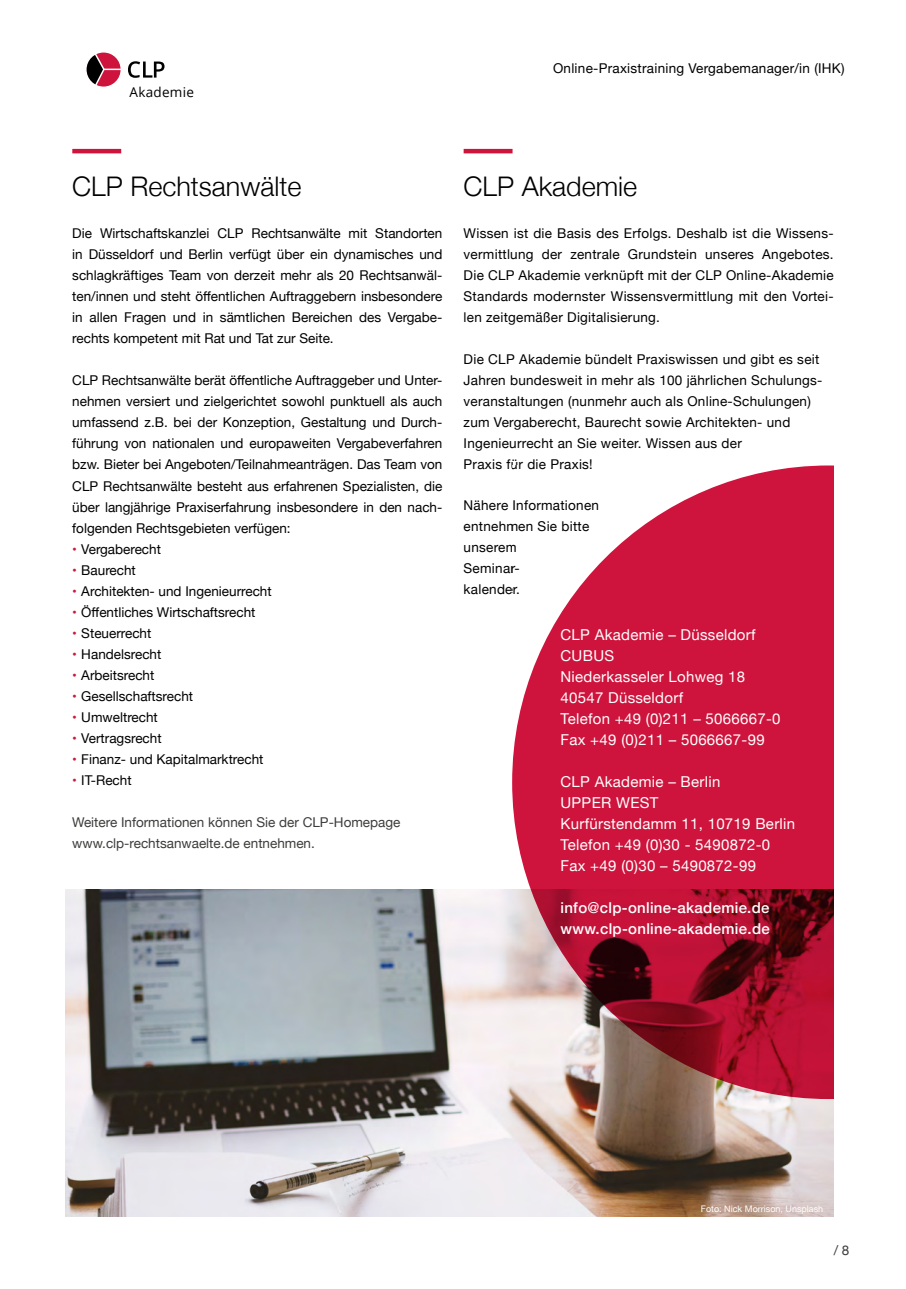
<style>
.page{position:relative;width:906px;height:1289px;background:#fff}
.page>*{position:absolute;margin:0;border:0;box-sizing:border-box;transform-origin:0 0}
.t1{font:300 27px "Helvetica Neue";color:#000}
.t2{font:15px/21px "Helvetica Neue";letter-spacing:.02em;color:#fff}
.t3{font:500 15px/21px "Helvetica Neue";letter-spacing:.02em;color:#fff}
.t4{font:13.5px/21px "Helvetica Neue";letter-spacing:.02em;color:#000;text-align:justify}
.t5{font:13.5px "Helvetica Neue";color:#000}
.t6{font:13.5px/21px "Helvetica Neue";color:#3c3c3b}
.t7{font:13.5px "Open Sans";letter-spacing:.02em;color:#000}
.t8{font:9px "Helvetica Neue";color:#fff}
.s1{color:#cd183d}
</style>
<div class="page">
<svg style="left:128px;top:61px;width:36px;height:17px"></svg>
<div style="left:85px;top:51px;width:37px;height:37px;border:2px solid #fff;border-radius:50%"></div>
<svg style="left:86px;top:52px;width:35px;height:36px"></svg>
<hr style="left:72px;top:149px;width:49px;height:4px;background:#ce143c">
<hr style="left:463px;top:149px;width:49px;height:4px;background:#ce143c">
<img style="left:66px;top:889px;width:767px;height:327px">
<svg style="left:512px;top:465px;width:321px;height:633px;background:#c53c58"></svg>
<p class="t7" style="left:130px;top:83px;width:66px">Akademie</p>
<p class="t4" style="left:553px;top:58px;width:293px">Online-Praxistraining Vergabemanager/in (IHK)</p>
<h1 class="t1" style="left:72px;top:165px;width:231px">CLP Rechtsanwälte</h1>
<p class="t4" style="left:72px;top:224px;width:371px">Die Wirtschaftskanzlei CLP Rechtsanwälte mit Standorten in Düsseldorf und Berlin verfügt über ein dynamisches und schlagkräftiges Team von derzeit mehr als 20 Rechtsanwäl&shy;ten/innen und steht öffentlichen Auftraggebern insbesondere in allen Fragen und in sämtlichen Bereichen des Vergabe&shy;rechts kompetent mit Rat und Tat zur Seite.</p>
<p class="t4" style="left:72px;top:371px;width:371px">CLP Rechtsanwälte berät öffentliche Auftraggeber und Unter&shy;nehmen versiert und zielgerichtet sowohl punktuell als auch umfassend z.B. bei der Konzeption, Gestaltung und Durch&shy;führung von nationalen und europaweiten Vergabeverfahren bzw. Bieter bei Angeboten/Teilnahmeanträgen. Das Team von CLP Rechtsanwälte besteht aus erfahrenen Spezialisten, die über langjährige Praxiserfahrung insbesondere in den nach&shy;folgenden Rechtsgebieten verfügen:</p>
<p class="t5" style="left:72px;top:539px;width:90px"><span class="s1">•</span> Vergaberecht</p>
<p class="t5" style="left:72px;top:560px;width:65px"><span class="s1">•</span> Baurecht</p>
<p class="t5" style="left:72px;top:581px;width:201px"><span class="s1">•</span> Architekten- und Ingenieurrecht</p>
<p class="t5" style="left:72px;top:602px;width:185px"><span class="s1">•</span> Öffentliches Wirtschaftsrecht</p>
<p class="t5" style="left:72px;top:623px;width:81px"><span class="s1">•</span> Steuerrecht</p>
<p class="t5" style="left:72px;top:644px;width:91px"><span class="s1">•</span> Handelsrecht</p>
<p class="t5" style="left:72px;top:665px;width:84px"><span class="s1">•</span> Arbeitsrecht</p>
<p class="t5" style="left:72px;top:686px;width:122px"><span class="s1">•</span> Gesellschaftsrecht</p>
<p class="t5" style="left:72px;top:707px;width:87px"><span class="s1">•</span> Umweltrecht</p>
<p class="t5" style="left:72px;top:728px;width:91px"><span class="s1">•</span> Vertragsrecht</p>
<p class="t5" style="left:72px;top:749px;width:193px"><span class="s1">•</span> Finanz- und Kapitalmarktrecht</p>
<p class="t4" style="left:72px;top:770px;width:61px"><span class="s1">•</span> IT-Recht</p>
<p class="t6" style="left:72px;top:812px;width:330px">Weitere Informationen können Sie der CLP-Homepage www.clp-rechtsanwaelte.de entnehmen.</p>
<h1 class="t1" style="left:463px;top:165px;width:175px">CLP Akademie</h1>
<p class="t4" style="left:463px;top:224px;width:371px">Wissen ist die Basis des Erfolgs. Deshalb ist die Wissens&shy;vermittlung der zentrale Grundstein unseres Angebotes.<br>Die CLP Akademie verknüpft mit der CLP Online-Akademie Standards modernster Wissensvermittlung mit den Vortei&shy;len zeitgemäßer Digitalisierung.</p>
<p class="t4" style="left:463px;top:350px;width:360px;text-align:left">Die CLP Akademie bündelt Praxiswissen und gibt es seit Jahren bundesweit in mehr als 100 jährlichen Schulungs&shy;veranstaltungen (nunmehr auch als Online-Schulungen) zum Vergaberecht, Baurecht sowie Architekten- und Ingenieurrecht an Sie weiter. Wissen aus der<br>Praxis für die Praxis!</p>
<p class="t4" style="left:463px;top:495px;width:137px;text-align:left">Nähere Informationen entnehmen Sie bitte unserem<br>Seminar-<br>kalender.</p>
<p class="t2" style="left:560px;top:625px;width:222px">CLP Akademie – Düsseldorf<br>CUBUS<br>Niederkasseler Lohweg 18<br>40547 Düsseldorf<br>Telefon +49 (0)211 – 5066667-0<br>Fax +49 (0)211 – 5066667-99</p>
<p class="t2" style="left:560px;top:772px;width:236px">CLP Akademie – Berlin<br>UPPER WEST<br>Kurfürstendamm 11, 10719 Berlin<br>Telefon +49 (0)30 - 5490872-0<br>Fax +49 (0)30 – 5490872-99</p>
<p class="t3" style="left:560px;top:896px;width:211px">info@clp-online-akademie.de www.clp-online-akademie.de</p>
<p class="t8" style="left:701px;top:1202px;width:124px">Foto: Nick Morrison, Unsplash</p>
<p class="t6" style="left:833px;top:1240px;width:17px">/ 8</p>
</div>
